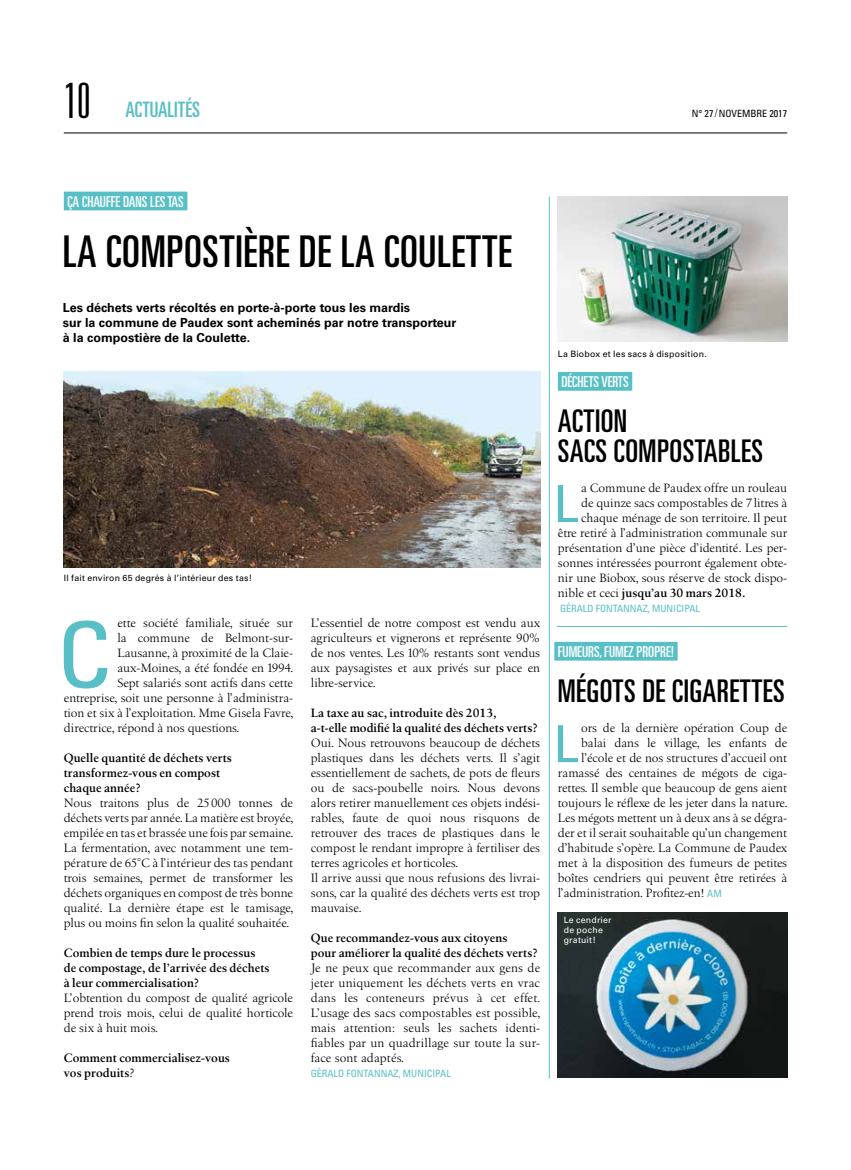
<style>
.page{position:relative;width:851px;height:1170px;background:#fff}
.page>*{position:absolute;margin:0;border:0;box-sizing:border-box;transform-origin:0 0}
.t1{font:condensed 90.38px "Univers";color:#57bfc5;scale:1.11 1}
.t2{font:condensed 51.12px "Univers";color:#57bfc5;scale:1.11 1}
.t3{font:300 ultra-condensed 48.75px "Univers";color:#000}
.t4{font:ultra-condensed 43.75px "Univers";letter-spacing:.015em;color:#000}
.t5{font:ultra-condensed 31.25px/30px "Univers";letter-spacing:.015em;color:#000}
.t6{font:ultra-condensed 21.25px "Univers";color:#57bfc5}
.t7{font:ultra-condensed 15px "Univers";color:#fff}
.t8{font:12.5px/15px "Birka";color:#000;text-align:justify}
.t9{font:600 12.5px/15px "Birka";color:#000}
.t10{font:700 12.5px/15px "Univers";color:#000}
.t11{font:condensed 10px "Univers";color:#57bfc5}
.t12{font:condensed 10px "Univers";color:#000}
.t13{font:8.75px "Univers";letter-spacing:.025em;color:#000}
.t14{font:8.75px/10px "Univers";letter-spacing:.025em;color:#fff}
.s1{font-family:"Helvetica";font-weight:300;font-stretch:normal}
.s2{font-weight:400}
.s3{font-family:"Univers";font-stretch:condensed;font-size:10px;color:#57bfc5}
</style>
<div class="page">
<hr style="left:64px;top:133px;width:723px;height:1px;background:#000">
<hr style="left:549px;top:197px;width:1px;height:881px;background:#57bfc5">
<img style="left:64px;top:372px;width:476px;height:195px">
<div style="left:557px;top:372px;width:75px;height:18px;background:#57bfc5"></div>
<div style="left:554px;top:641px;width:123px;height:19px;background:#57bfc5"></div>
<img style="left:557px;top:197px;width:230px;height:145px">
<div style="left:64px;top:191px;width:123px;height:19px;background:#57bfc5"></div>
<img style="left:557px;top:912px;width:230px;height:165px">
<hr style="left:557px;top:626px;width:230px;height:1px;background:#57bfc5">
<h3 class="t3" style="left:64px;top:75px;width:28px">10</h3>
<h3 class="t6" style="left:125px;top:97px;width:76px">ACTUALITÉS</h3>
<p class="t12" style="left:691px;top:107px;width:97px">N° 27 <span class="s1">/</span>NOVEMBRE 2017</p>
<p class="t7" style="left:67px;top:193px;width:118px">ÇA CHAUFFE DANS LES TAS</p>
<h3 class="t4" style="left:63px;top:226px;width:450px">LA COMPOSTIÈRE DE LA COULETTE</h3>
<p class="t10" style="left:63px;top:300px;width:395px">Les déchets verts récoltés en porte-à-porte tous les mardis<br>sur la commune de Paudex sont acheminés par notre transporteur à la compostière de la Coulette.</p>
<p class="t13" style="left:64px;top:573px;width:190px">Il fait environ 65 degrés à l’intérieur des tas!</p>
<h1 class="t1" style="left:56px;top:597px;width:52px">C</h1>
<p class="t8" style="left:117px;top:615px;width:177px">ette société familiale, située sur</p>
<p class="t8" style="left:117px;top:630px;width:177px">la commune de Belmont-sur-</p>
<p class="t8" style="left:117px;top:645px;width:177px">Lausanne, à proximité de la Claie-</p>
<p class="t8" style="left:117px;top:660px;width:178px">aux-Moines, a été fondée en 1994.</p>
<p class="t8" style="left:117px;top:675px;width:177px">Sept salariés sont actifs dans cette</p>
<p class="t8" style="left:64px;top:690px;width:231px">entreprise, soit une personne à l’administra-</p>
<p class="t8" style="left:64px;top:705px;width:231px">tion et six à l’exploitation. Mme Gisela Favre,</p>
<p class="t8" style="left:64px;top:720px;width:177px">directrice, répond à nos questions.</p>
<p class="t9" style="left:64px;top:750px;width:170px">Quelle quantité de déchets verts transformez-vous en compost chaque année?</p>
<p class="t8" style="left:64px;top:795px;width:231px">Nous traitons plus de 25000 tonnes de déchets verts par année. La matière est broyée, empilée en tas et brassée une fois par semaine.<br>La fermentation, avec notamment une tem&shy;pérature de 65°C à l’intérieur des tas pendant trois semaines, permet de transformer les déchets organiques en compost de très bonne qualité. La dernière étape est le tamisage, plus ou moins fin selon la qualité souhaitée.</p>
<p class="t9" style="left:64px;top:945px;width:207px">Combien de temps dure le processus de compostage, de l’arrivée des déchets à leur commercialisation?</p>
<p class="t8" style="left:64px;top:990px;width:231px">L’obtention du compost de qualité agricole prend trois mois, celui de qualité horticole de six à huit mois.</p>
<p class="t9" style="left:64px;top:1050px;width:168px">Comment commercialisez-vous vos produits<span class="s2">?</span></p>
<p class="t8" style="left:311px;top:615px;width:231px">L’essentiel de notre compost est vendu aux agriculteurs et vignerons et représente 90% de nos ventes. Les 10% restants sont vendus aux paysagistes et aux privés sur place en libre-service.</p>
<p class="t9" style="left:311px;top:705px;width:228px">La taxe au sac, introduite dès 2013,<br>a-t-elle modifié la qualité des déchets verts?</p>
<p class="t8" style="left:311px;top:735px;width:231px;text-align:left">Oui. Nous retrouvons beaucoup de déchets plastiques dans les déchets verts. Il s’agit essentiellement de sachets, de pots de fleurs ou de sacs-poubelle noirs. Nous devons alors retirer manuellement ces objets indési&shy;rables, faute de quoi nous risquons de retrouver des traces de plastiques dans le compost le rendant impropre à fertiliser des terres agricoles et horticoles.<br>Il arrive aussi que nous refusions des livrai&shy;sons, car la qualité des déchets verts est trop mauvaise.</p>
<p class="t9" style="left:311px;top:930px;width:228px">Que recommandez-vous aux citoyens<br>pour améliorer la qualité des déchets verts?</p>
<p class="t8" style="left:311px;top:960px;width:231px">Je ne peux que recommander aux gens de jeter uniquement les déchets verts en vrac dans les conteneurs prévus à cet effet.<br>L’usage des sacs compostables est possible, mais attention: seuls les sachets identi&shy;fiables par un quadrillage sur toute la sur&shy;face sont adaptés.</p>
<p class="t11" style="left:311px;top:1067px;width:141px">GÉRALD FONTANNAZ, MUNICIPAL</p>
<p class="t13" style="left:557px;top:348px;width:150px">La Biobox et les sacs à disposition.</p>
<p class="t7" style="left:561px;top:373px;width:69px">DÉCHETS VERTS</p>
<h3 class="t5" style="left:557px;top:405px;width:207px">ACTION<br>SACS COMPOSTABLES</h3>
<h2 class="t2" style="left:553px;top:471px;width:24px">L</h2>
<p class="t8" style="left:581px;top:480px;width:207px">a Commune de Paudex offre un rouleau</p>
<p class="t8" style="left:581px;top:495px;width:207px">de quinze sacs compostables de 7litres à</p>
<p class="t8" style="left:581px;top:510px;width:207px">chaque ménage de son territoire. Il peut</p>
<p class="t8" style="left:557px;top:525px;width:231px">être retiré à l’administration communale sur</p>
<p class="t8" style="left:557px;top:540px;width:231px">présentation d’une pièce d’identité. Les per-</p>
<p class="t8" style="left:557px;top:555px;width:231px">sonnes intéressées pourront également obte-</p>
<p class="t8" style="left:557px;top:570px;width:231px">nir une Biobox, sous réserve de stock dispo-</p>
<p class="t9" style="left:557px;top:585px;width:189px"><span class="s2">nible et ceci</span> jusqu’au 30 mars 2018.</p>
<p class="t11" style="left:560px;top:602px;width:141px">GÉRALD FONTANNAZ, MUNICIPAL</p>
<p class="t7" style="left:557px;top:643px;width:118px">FUMEURS, FUMEZ PROPRE!</p>
<h3 class="t5" style="left:557px;top:675px;width:228px">MÉGOTS DE CIGARETTES</h3>
<h2 class="t2" style="left:553px;top:711px;width:24px">L</h2>
<p class="t8" style="left:581px;top:720px;width:207px">ors de la dernière opération Coup de</p>
<p class="t8" style="left:581px;top:735px;width:207px">balai dans le village, les enfants de</p>
<p class="t8" style="left:581px;top:750px;width:207px">l’école et de nos structures d’accueil ont</p>
<p class="t8" style="left:557px;top:765px;width:231px">ramassé des centaines de mégots de ciga-</p>
<p class="t8" style="left:557px;top:780px;width:231px">rettes. Il semble que beaucoup de gens aient</p>
<p class="t8" style="left:557px;top:795px;width:231px">toujours le réflexe de les jeter dans la nature.</p>
<p class="t8" style="left:557px;top:810px;width:231px">Les mégots mettent un à deux ans à se dégra-</p>
<p class="t8" style="left:557px;top:825px;width:231px">der et il serait souhaitable qu’un changement</p>
<p class="t8" style="left:557px;top:840px;width:231px">d’habitude s’opère. La Commune de Paudex</p>
<p class="t8" style="left:557px;top:855px;width:231px">met à la disposition des fumeurs de petites</p>
<p class="t8" style="left:557px;top:870px;width:231px">boîtes cendriers qui peuvent être retirées à</p>
<p class="t8" style="left:557px;top:885px;width:165px">l’administration. Profitez-en! <span class="s3">AM</span></p>
<p class="t14" style="left:563px;top:914px;width:49px">Le cendrier de poche gratuit!</p>
</div>
